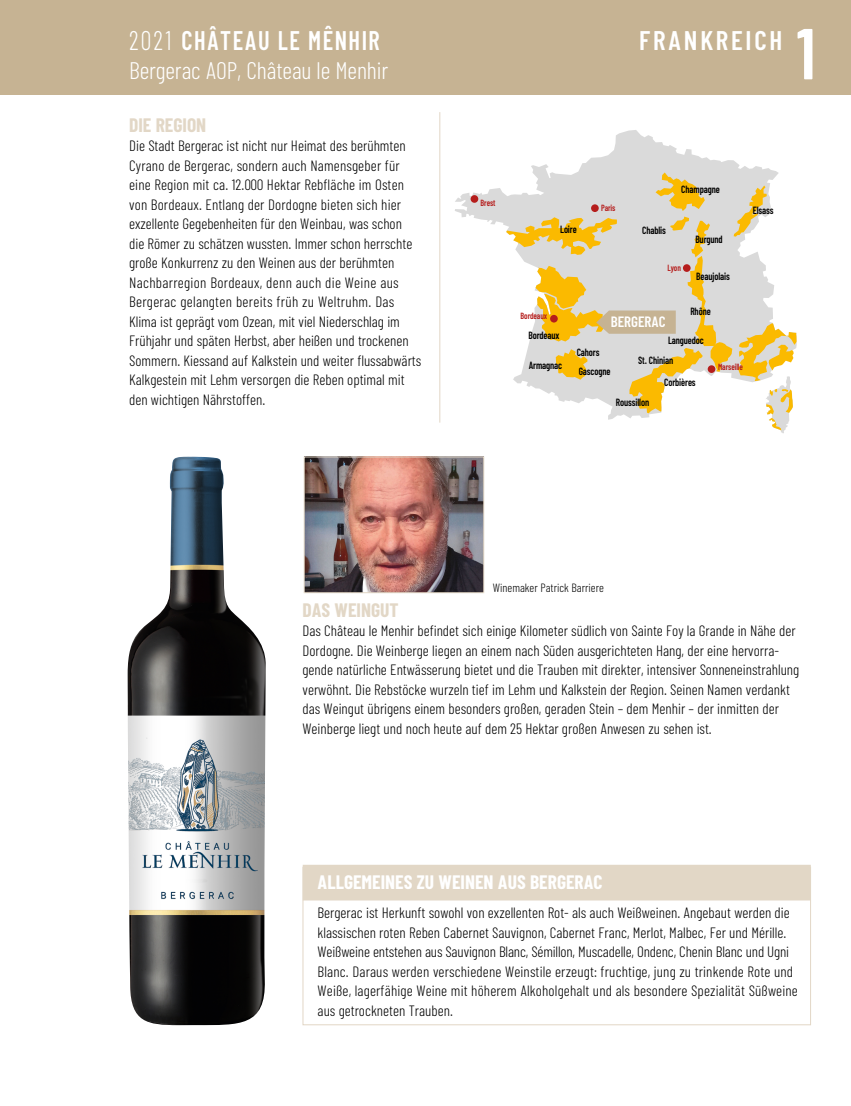
<style>
.page{position:relative;width:851px;height:1106px;background:#fff}
.page>*{position:absolute;margin:0;border:0;box-sizing:border-box;transform-origin:0 0}
.t1{font:600 72px "Barlow Condensed";color:#fff}
.t2{font:600 27px "Barlow Condensed";letter-spacing:.06em;color:#fff;scale:.9 1}
.t3{font:600 27px "Barlow Condensed";letter-spacing:.1em;color:#fff}
.t4{font:300 24px "Barlow Condensed";letter-spacing:-.005em;color:#fff}
.t5{font:700 19.5px "Barlow Condensed";color:#fff}
.t6{font:700 19.5px "Barlow Condensed";color:#e2d7c6}
.t7{font:300 15px/19.5px "Barlow Condensed";color:#000}
.t8{font:600 15px "Barlow Condensed";color:#fff}
.t9{font:300 12px "Barlow Condensed";color:#000}
.t10{font:600 10.5px/22.2px "Barlow Condensed";letter-spacing:-.01em;color:#000;scale:.9 1}
.t11{font:600 9px "Barlow Condensed";letter-spacing:-.01em;color:#b51d1c;scale:.9 1}
.s1{font-weight:300}
</style>
<div class="page">
<div style="left:0;top:0;width:850px;height:95px;background:#c6b393"></div>
<hr style="left:439px;top:112px;width:1px;height:310px;background:#e2d7c6">
<img style="left:306px;top:458px;width:176px;height:133px">
<div style="left:304px;top:456px;width:180px;height:137px;border:1px solid #e2d7c6"></div>
<div style="left:303px;top:864px;width:507px;height:36px;background:#e2d7c6"></div>
<div style="left:302px;top:866px;width:508px;height:159px;border:1px solid #e2d7c6"></div>
<img style="left:128px;top:456px;width:138px;height:570px">
<svg style="left:455px;top:130px;width:322px;height:96px"></svg>
<div style="left:470px;top:195px;width:8px;height:8px;background:#b51d1c;border-radius:50%"></div>
<svg style="left:506px;top:172px;width:290px;height:261px"></svg>
<h2 class="t2" style="left:129px;top:23px;width:280px"><span class="s1">2021</span> CHÂTEAU LE MÊNHIR</h2>
<h3 class="t4" style="left:129px;top:55px;width:260px">Bergerac AOP, Château le Menhir</h3>
<h3 class="t6" style="left:129px;top:112px;width:79px">DIE REGION</h3>
<p class="t7" style="left:129px;top:136px;width:293px">Die Stadt Bergerac ist nicht nur Heimat des berühmten Cyrano de Bergerac, sondern auch Namensgeber für eine Region mit ca. 12.000 Hektar Rebfläche im Osten von Bordeaux. Entlang der Dordogne bieten sich hier exzellente Gegebenheiten für den Weinbau, was schon<br>die Römer zu schätzen wussten. Immer schon herrschte große Konkurrenz zu den Weinen aus der berühmten Nachbarregion Bordeaux, denn auch die Weine aus Bergerac gelangten bereits früh zu Weltruhm. Das Klima ist geprägt vom Ozean, mit viel Niederschlag im Frühjahr und späten Herbst, aber heißen und trockenen Sommern. Kiessand auf Kalkstein und weiter flussabwärts Kalkgestein mit Lehm versorgen die Reben optimal mit den wichtigen Nährstoffen.</p>
<h2 class="t3" style="left:639px;top:23px;width:145px">FRANKREICH</h2>
<h1 class="t1" style="left:796px;top:9px;width:21px">1</h1>
<p class="t11" style="left:480px;top:197px;width:18px">Brest</p>
<p class="t10" style="left:681px;top:178px;width:44px">Champagne</p>
<p class="t11" style="left:601px;top:202px;width:18px">Paris</p>
<p class="t10" style="left:560px;top:218px;width:20px">Loire</p>
<p class="t10" style="left:642px;top:219px;width:28px">Chablis</p>
<p class="t11" style="left:667px;top:262px;width:16px">Lyon</p>
<p class="t10" style="left:695px;top:228px;width:32px">Burgund</p>
<p class="t10" style="left:696px;top:265px;width:39px">Beaujolais</p>
<p class="t11" style="left:520px;top:310px;width:31px">Bordeaux</p>
<p class="t8" style="left:610px;top:313px;width:56px">BERGERAC</p>
<p class="t10" style="left:690px;top:300px;width:24px">Rhône</p>
<p class="t10" style="left:528px;top:323px;width:36px">Bordeaux</p>
<p class="t10" style="left:668px;top:329px;width:41px">Languedoc</p>
<p class="t10" style="left:528px;top:354px;width:39px">Armagnac</p>
<p class="t10" style="left:576px;top:340px;width:27px">Cahors</p>
<p class="t10" style="left:664px;top:348px;width:37px;text-indent:-26px">St. Chinian<br>Corbières</p>
<p class="t10" style="left:615px;top:391px;width:39px">Roussillon</p>
<p class="t10" style="left:578px;top:360px;width:37px">Gascogne</p>
<p class="t11" style="left:718px;top:361px;width:29px">Marseille</p>
<p class="t10" style="left:752px;top:199px;width:25px">Elsass</p>
<h3 class="t6" style="left:302px;top:597px;width:98px">DAS WEINGUT</h3>
<p class="t9" style="left:493px;top:580px;width:112px">Winemaker Patrick Barriere</p>
<p class="t7" style="left:302px;top:620px;width:498px">Das Château le Menhir befindet sich einige Kilometer südlich von Sainte Foy la Grande in Nähe der Dordogne. Die Weinberge liegen an einem nach Süden ausgerichteten Hang, der eine hervorra&shy;gende natürliche Entwässerung bietet und die Trauben mit direkter, intensiver Sonneneinstrahlung verwöhnt. Die Rebstöcke wurzeln tief im Lehm und Kalkstein der Region. Seinen Namen verdankt das Weingut übrigens einem besonders großen, geraden Stein – dem Menhir – der inmitten der Weinberge liegt und noch heute auf dem 25 Hektar großen Anwesen zu sehen ist.</p>
<h3 class="t5" style="left:317px;top:869px;width:286px">ALLGEMEINES ZU WEINEN AUS BERGERAC</h3>
<p class="t7" style="left:317px;top:902px;width:482px">Bergerac ist Herkunft sowohl von exzellenten Rot- als auch Weißweinen. Angebaut werden die klassischen roten Reben Cabernet Sauvignon, Cabernet Franc, Merlot, Malbec, Fer und Mérille.<br>Weißweine entstehen aus Sauvignon Blanc, Sémillon, Muscadelle, Ondenc, Chenin Blanc und Ugni Blanc. Daraus werden verschiedene Weinstile erzeugt: fruchtige, jung zu trinkende Rote und Weiße, lagerfähige Weine mit höherem Alkoholgehalt und als besondere Spezialität Süßweine aus getrockneten Trauben.</p>
</div>
